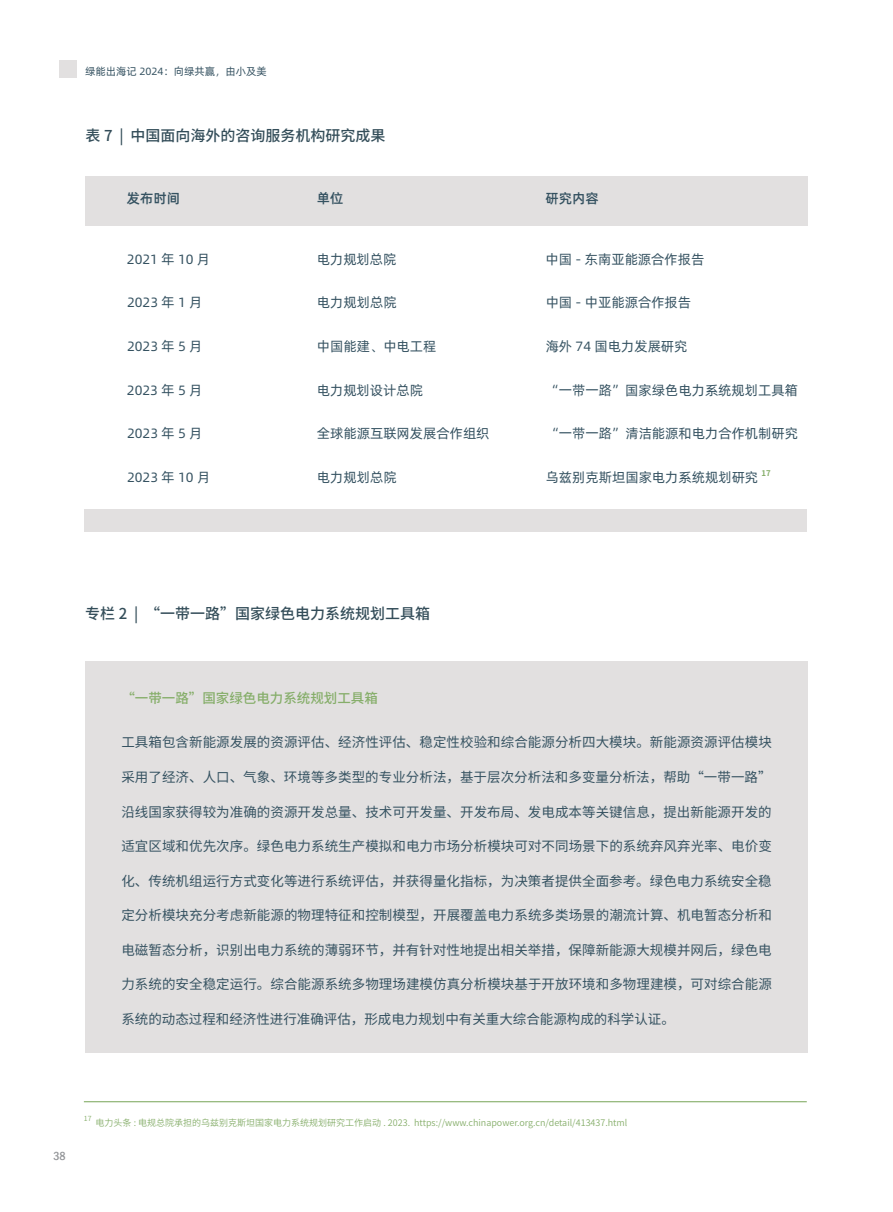
<style>
.page{position:relative;width:893px;height:1212px;background:#fff}
.page>*{position:absolute;margin:0;border:0;box-sizing:border-box;transform-origin:0 0}
.t1{font:500 15px "Source Han Sans CN";color:#334d59}
.t2{font:13.5px "Source Han Sans CN";letter-spacing:.005em;color:#355261}
.t3{font:13.5px "Alibaba Pu Hui Ti";color:#355261}
.t4{font:500 13.5px "Source Han Sans CN";color:#86ae6a}
.t5{font:500 13.5px "Alibaba Pu Hui Ti";color:#355261}
.t6{font:500 condensed 12px "Franklin Gothic";color:#939598}
.t7{font:10.5px "Alibaba Pu Hui Ti";color:#355261}
.t8{font:9px "Source Han Sans CN";color:#86ae6a}
.t9{font:700 7.8px "Source Han Sans CN";color:#86ae6a}
.t10{font:7.05px "Source Han Sans CN";color:#86ae6a}
</style>
<div class="page">
<div style="left:60px;top:61px;width:17px;height:17px;background:#e2e0e0"></div>
<div style="left:85px;top:661px;width:723px;height:391px;background:#e2e0e0"></div>
<hr style="left:84px;top:1101px;width:723px;height:1px;background:#86ae6a">
<div style="left:85px;top:176px;width:723px;height:49px;background:#e2e0e0"></div>
<div style="left:84px;top:509px;width:723px;height:23px;background:#e2e0e0"></div>
<p class="t7" style="left:85px;top:63px;width:183px">绿能出海记 2024：向绿共赢，由小及美</p>
<p class="t1" style="left:85px;top:127px;width:302px">表 7 | 中国面向海外的咨询服务机构研究成果</p>
<p class="t5" style="left:127px;top:188px;width:55px">发布时间</p>
<p class="t5" style="left:317px;top:188px;width:28px">单位</p>
<p class="t5" style="left:546px;top:188px;width:55px">研究内容</p>
<p class="t3" style="left:127px;top:249px;width:85px">2021 年 10 月</p>
<p class="t3" style="left:127px;top:292px;width:77px">2023 年 1 月</p>
<p class="t3" style="left:127px;top:336px;width:77px">2023 年 5 月</p>
<p class="t3" style="left:127px;top:380px;width:77px">2023 年 5 月</p>
<p class="t3" style="left:127px;top:423px;width:77px">2023 年 5 月</p>
<p class="t3" style="left:317px;top:249px;width:81px">电力规划总院</p>
<p class="t3" style="left:317px;top:292px;width:81px">电力规划总院</p>
<p class="t3" style="left:317px;top:336px;width:121px">中国能建、中电工程</p>
<p class="t3" style="left:317px;top:380px;width:108px">电力规划设计总院</p>
<p class="t3" style="left:317px;top:423px;width:174px">全球能源互联网发展合作组织</p>
<p class="t3" style="left:546px;top:249px;width:160px">中国 - 东南亚能源合作报告</p>
<p class="t3" style="left:546px;top:292px;width:147px">中国 - 中亚能源合作报告</p>
<p class="t3" style="left:546px;top:336px;width:143px">海外 74 国电力发展研究</p>
<p class="t3" style="left:546px;top:380px;width:254px">“一带一路”国家绿色电力系统规划工具箱</p>
<p class="t3" style="left:546px;top:423px;width:254px">“一带一路”清洁能源和电力合作机制研究</p>
<p class="t3" style="left:127px;top:467px;width:85px">2023 年 10 月</p>
<p class="t3" style="left:317px;top:467px;width:81px">电力规划总院</p>
<p class="t3" style="left:546px;top:467px;width:214px">乌兹别克斯坦国家电力系统规划研究</p>
<p class="t9" style="left:762px;top:468px;width:11px">17</p>
<p class="t1" style="left:85px;top:605px;width:347px">专栏 2 | “一带一路”国家绿色电力系统规划工具箱</p>
<p class="t4" style="left:121px;top:690px;width:258px">“一带一路”国家绿色电力系统规划工具箱</p>
<p class="t2" style="left:121px;top:735px;width:652px">工具箱包含新能源发展的资源评估、经济性评估、稳定性校验和综合能源分析四大模块。新能源资源评估模块</p>
<p class="t2" style="left:121px;top:769px;width:652px">采用了经济、人口、气象、环境等多类型的专业分析法，基于层次分析法和多变量分析法，帮助“一带一路”</p>
<p class="t2" style="left:121px;top:804px;width:652px">沿线国家获得较为准确的资源开发总量、技术可开发量、开发布局、发电成本等关键信息，提出新能源开发的</p>
<p class="t2" style="left:121px;top:838px;width:652px">适宜区域和优先次序。绿色电力系统生产模拟和电力市场分析模块可对不同场景下的系统弃风弃光率、电价变</p>
<p class="t2" style="left:121px;top:873px;width:652px">化、传统机组运行方式变化等进行系统评估，并获得量化指标，为决策者提供全面参考。绿色电力系统安全稳</p>
<p class="t2" style="left:121px;top:907px;width:652px">定分析模块充分考虑新能源的物理特征和控制模型，开展覆盖电力系统多类场景的潮流计算、机电暂态分析和</p>
<p class="t2" style="left:121px;top:942px;width:652px">电磁暂态分析，识别出电力系统的薄弱环节，并有针对性地提出相关举措，保障新能源大规模并网后，绿色电</p>
<p class="t2" style="left:121px;top:976px;width:652px">力系统的安全稳定运行。综合能源系统多物理场建模仿真分析模块基于开放环境和多物理建模，可对综合能源</p>
<p class="t2" style="left:121px;top:1012px;width:555px">系统的动态过程和经济性进行准确评估，形成电力规划中有关重大综合能源构成的科学认证。</p>
<p class="t6" style="left:53px;top:1148px;width:14px">38</p>
<p class="t10" style="left:84px;top:1114px;width:9px">17</p>
<p class="t8" style="left:96px;top:1117px;width:533px">电力头条 : 电规总院承担的乌兹别克斯坦国家电力系统规划研究工作启动 . 2023. https://www.chinapower.org.cn/detail/413437.html</p>
</div>
